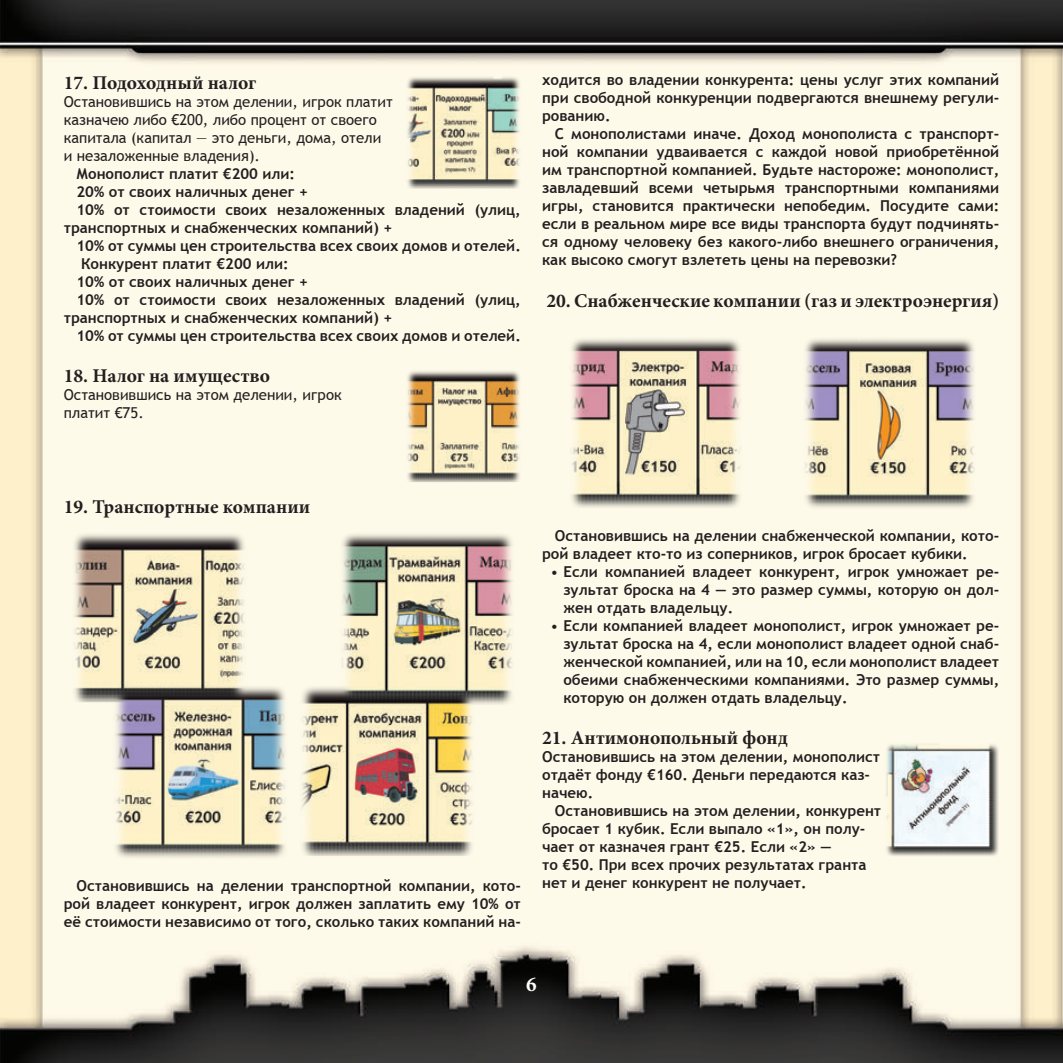
<style>
.page{position:relative;width:1063px;height:1063px;background:#fff}
.page>*{position:absolute;margin:0;border:0;box-sizing:border-box;transform-origin:0 0}
.t1{font:700 21px "Minion Pro";color:#fff}
.t2{font:700 19.5px "Minion Pro";color:#231f20}
.t3{font:700 15px/18px "Trebuchet MS";color:#231f20}
.t4{font:15px/18px "Trebuchet MS";color:#231f20}
.s1{font-weight:400}
</style>
<div class="page">
<img style="left:0;top:0;width:1063px;height:1063px">
<img style="left:880px;top:734px;width:123px;height:128px">
<img style="left:563px;top:325px;width:185px;height:191px">
<img style="left:797px;top:325px;width:184px;height:191px">
<img style="left:401px;top:67px;width:123px;height:128px">
<img style="left:401px;top:361px;width:123px;height:128px">
<img style="left:65px;top:519px;width:187px;height:193px">
<img style="left:106px;top:672px;width:373px;height:193px">
<img style="left:334px;top:519px;width:186px;height:193px">
<p class="t2" style="left:64px;top:69px;width:194px">17. Подоходный налог</p>
<p class="t4" style="left:64px;top:92px;width:331px">Остановившись на этом делении, игрок платит казначею либо €200, либо процент от своего капитала (капитал — это деньги, дома, отели и незаложенные владения).</p>
<p class="t3" style="left:77px;top:164px;width:220px">Монополист платит €200 или:</p>
<p class="t3" style="left:77px;top:182px;width:233px">20% от своих наличных денег +</p>
<p class="t3" style="left:64px;top:200px;width:459px;text-indent:13px">10% от стоимости своих незаложенных владений (улиц, транспортных и снабженческих компаний) +</p>
<p class="t3" style="left:77px;top:236px;width:446px">10% от суммы цен строительства всех своих домов и отелей.</p>
<p class="t3" style="left:81px;top:254px;width:209px">Конкурент платит €200 или:</p>
<p class="t3" style="left:77px;top:272px;width:233px">10% от своих наличных денег +</p>
<p class="t3" style="left:64px;top:290px;width:459px;text-indent:13px">10% от стоимости своих незаложенных владений (улиц, транспортных и снабженческих компаний) +</p>
<p class="t3" style="left:77px;top:326px;width:446px">10% от суммы цен строительства всех своих домов и отелей.</p>
<p class="t2" style="left:64px;top:362px;width:208px">18. Налог на имущество</p>
<p class="t4" style="left:64px;top:386px;width:280px">Остановившись на этом делении, игрок платит €75.</p>
<p class="t3" style="left:542px;top:71px;width:459px;text-align:justify">ходится во владении конкурента: цены услуг этих компаний при свободной конкуренции подвергаются внешнему регули&shy;рованию.</p>
<p class="t3" style="left:542px;top:125px;width:459px;text-align:justify;text-indent:13px">С монополистами иначе. Доход монополиста с транспорт&shy;ной компании удваивается с каждой новой приобретённой им транспортной компанией. Будьте настороже: монополист, завладевший всеми четырьмя транспортными компаниями игры, становится практически непобедим. Посудите сами: если в реальном мире все виды транспорта будут подчинять&shy;ся одному человеку без какого-либо внешнего ограничения, как высоко смогут взлететь цены на перевозки?</p>
<p class="t2" style="left:546px;top:287px;width:454px">20. Снабженческие компании (газ и электроэнергия)</p>
<p class="t2" style="left:64px;top:493px;width:248px">19. Транспортные компании</p>
<p class="t3" style="left:64px;top:877px;width:459px;text-align:justify;text-indent:13px">Остановившись на делении транспортной компании, кото&shy;рой владеет конкурент, игрок должен заплатить ему 10% от её стоимости независимо от того, сколько таких компаний на-</p>
<p class="t3" style="left:542px;top:527px;width:459px;text-indent:13px">Остановившись на делении снабженческой компании, кото&shy;рой владеет кто-то из соперников, игрок бросает кубики.</p>
<p class="t3" style="left:563px;top:563px;width:437px;text-align:justify;text-indent:-13px"><span class="s1">•</span> Если компанией владеет конкурент, игрок умножает ре&shy;зультат броска на 4 — это размер суммы, которую он дол&shy;жен отдать владельцу.</p>
<p class="t3" style="left:563px;top:617px;width:437px;text-align:justify;text-indent:-13px"><span class="s1">•</span> Если компанией владеет монополист, игрок умножает ре&shy;зультат броска на 4, если монополист владеет одной снаб&shy;женческой компанией, или на 10, если монополист владеет обеими снабженческими компаниями. Это размер суммы, которую он должен отдать владельцу.</p>
<p class="t2" style="left:542px;top:724px;width:247px">21. Антимонопольный фонд</p>
<p class="t3" style="left:542px;top:748px;width:339px">Остановившись на этом делении, монополист отдаёт фонду €160. Деньги передаются каз&shy;начею.</p>
<p class="t3" style="left:542px;top:802px;width:341px;text-indent:13px">Остановившись на этом делении, конкурент бросает 1 кубик. Если выпало «1», он полу&shy;чает от казначея грант €25. Если «2» —<br>то €50. При всех прочих результатах гранта нет и денег конкурент не получает.</p>
<h1 class="t1" style="left:526px;top:969px;width:12px">6</h1>
</div>
